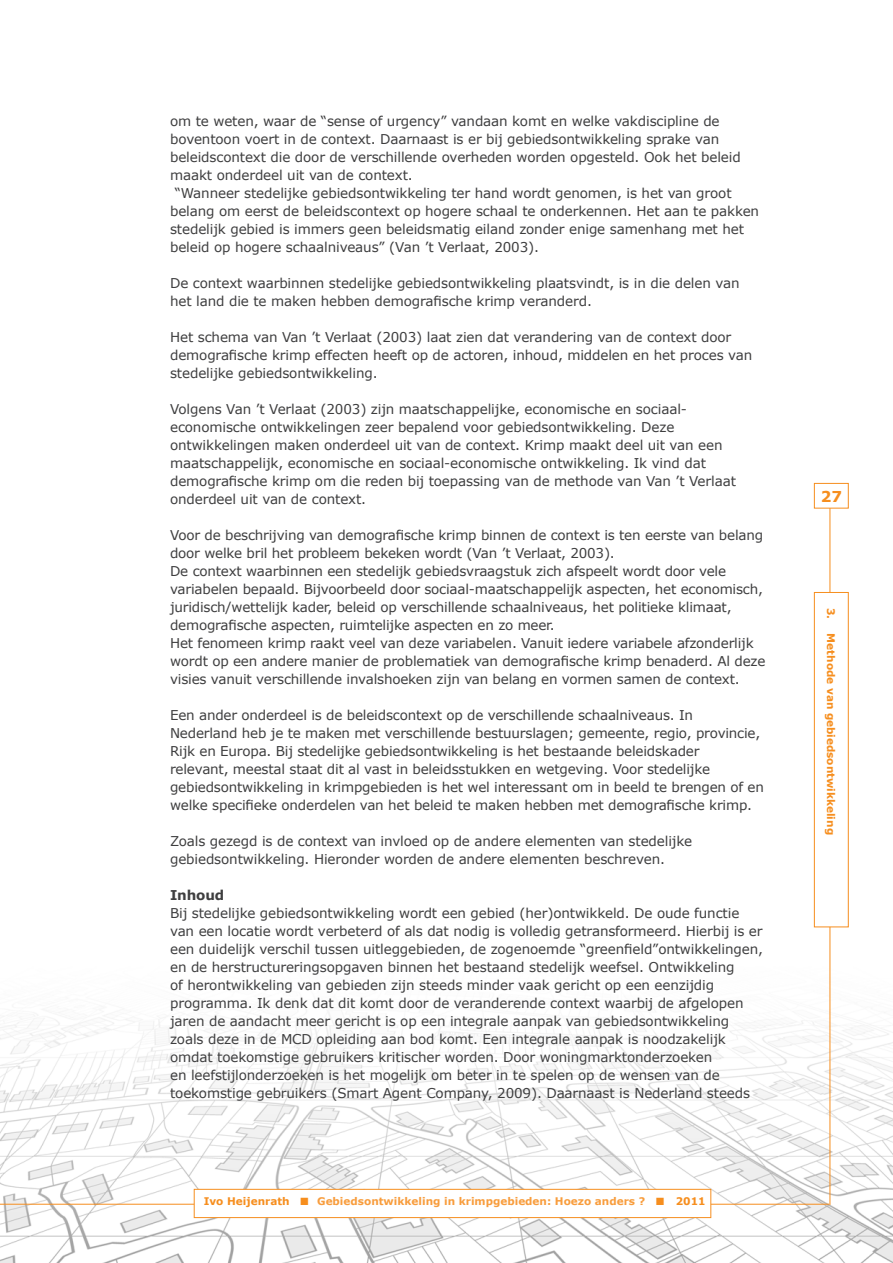
<style>
.page{position:relative;width:893px;height:1263px;background:#fff}
.page>*{position:absolute;margin:0;border:0;box-sizing:border-box;transform-origin:0 0}
.t1{font:700 15px "Verdana";color:#f68e1e}
._3__plattetekst{font:13.5px/18px "Verdana";letter-spacing:-.01em;color:#3e3e3f}
._3b__bold{font:700 13.5px "Verdana";letter-spacing:-.01em;color:#3e3e3f}
.t2{font:700 10.5px "Verdana";color:#f89d3d}
.t3{font:700 10.5px "Verdana";color:#f68e1e}
.s1{color:#f68e1e}
</style>
<div class="page">
<img style="left:0;top:863px;width:893px;height:400px">
<hr style="left:0;top:1204px;width:829px;height:1px;background:#f68e1e">
<hr style="left:830px;top:494px;width:1px;height:711px;background:#f68e1e">
<div style="left:814px;top:483px;width:35px;height:25px;background:#fff;border:1px solid #f68e1e"></div>
<div style="left:814px;top:592px;width:35px;height:335px;background:#fff;border:1px solid #f68e1e"></div>
<div style="left:194px;top:1189px;width:517px;height:29px;background:#fff;border:1px solid #f68e1e"></div>
<p class="_3__plattetekst" style="left:170px;top:112px;width:572px">om te weten, waar de “sense of urgency” vandaan komt en welke vakdiscipline de boventoon voert in de context. Daarnaast is er bij gebiedsontwikkeling sprake van beleidscontext die door de verschillende overheden worden opgesteld. Ook het beleid maakt onderdeel uit van de context.</p>
<p class="_3__plattetekst" style="left:170px;top:184px;width:591px;text-indent:5px">“Wanneer stedelijke gebiedsontwikkeling ter hand wordt genomen, is het van groot belang om eerst de beleidscontext op hogere schaal te onderkennen. Het aan te pakken stedelijk gebied is immers geen beleidsmatig eiland zonder enige samenhang met het beleid op hogere schaalniveaus” (Van ’t Verlaat, 2003).</p>
<p class="_3__plattetekst" style="left:170px;top:274px;width:571px">De context waarbinnen stedelijke gebiedsontwikkeling plaatsvindt, is in die delen van het land die te maken hebben demografische krimp veranderd.</p>
<p class="_3__plattetekst" style="left:170px;top:328px;width:584px">Het schema van Van ’t Verlaat (2003) laat zien dat verandering van de context door demografische krimp effecten heeft op de actoren, inhoud, middelen en het proces van stedelijke gebiedsontwikkeling.</p>
<p class="_3__plattetekst" style="left:170px;top:400px;width:567px">Volgens Van ’t Verlaat (2003) zijn maatschappelijke, economische en sociaal&shy;economische ontwikkelingen zeer bepalend voor gebiedsontwikkeling. Deze ontwikkelingen maken onderdeel uit van de context. Krimp maakt deel uit van een maatschappelijk, economische en sociaal-economische ontwikkeling. Ik vind dat demografische krimp om die reden bij toepassing van de methode van Van ’t Verlaat onderdeel uit van de context.</p>
<p class="_3__plattetekst" style="left:170px;top:526px;width:595px">Voor de beschrijving van demografische krimp binnen de context is ten eerste van belang door welke bril het probleem bekeken wordt (Van ’t Verlaat, 2003).</p>
<p class="_3__plattetekst" style="left:170px;top:562px;width:594px">De context waarbinnen een stedelijk gebiedsvraagstuk zich afspeelt wordt door vele variabelen bepaald. Bijvoorbeeld door sociaal-maatschappelijk aspecten, het economisch, juridisch/wettelijk kader, beleid op verschillende schaalniveaus, het politieke klimaat, demografische aspecten, ruimtelijke aspecten en zo meer.</p>
<p class="_3__plattetekst" style="left:170px;top:634px;width:597px">Het fenomeen krimp raakt veel van deze variabelen. Vanuit iedere variabele afzonderlijk wordt op een andere manier de problematiek van demografische krimp benaderd. Al deze visies vanuit verschillende invalshoeken zijn van belang en vormen samen de context.</p>
<p class="_3__plattetekst" style="left:170px;top:706px;width:595px">Een ander onderdeel is de beleidscontext op de verschillende schaalniveaus. In Nederland heb je te maken met verschillende bestuurslagen; gemeente, regio, provincie, Rijk en Europa. Bij stedelijke gebiedsontwikkeling is het bestaande beleidskader<br>relevant, meestal staat dit al vast in beleidsstukken en wetgeving. Voor stedelijke gebiedsontwikkeling in krimpgebieden is het wel interessant om in beeld te brengen of en welke specifieke onderdelen van het beleid te maken hebben met demografische krimp.</p>
<p class="_3__plattetekst" style="left:170px;top:832px;width:524px">Zoals gezegd is de context van invloed op de andere elementen van stedelijke gebiedsontwikkeling. Hieronder worden de andere elementen beschreven.</p>
<p class="_3b__bold" style="left:170px;top:886px;width:56px">Inhoud</p>
<p class="_3__plattetekst" style="left:170px;top:904px;width:594px">Bij stedelijke gebiedsontwikkeling wordt een gebied (her)ontwikkeld. De oude functie van een locatie wordt verbeterd of als dat nodig is volledig getransformeerd. Hierbij is er een duidelijk verschil tussen uitleggebieden, de zogenoemde “greenfield”ontwikkelingen, en de herstructureringsopgaven binnen het bestaand stedelijk weefsel. Ontwikkeling<br>of herontwikkeling van gebieden zijn steeds minder vaak gericht op een eenzijdig programma. Ik denk dat dit komt door de veranderende context waarbij de afgelopen jaren de aandacht meer gericht is op een integrale aanpak van gebiedsontwikkeling zoals deze in de MCD opleiding aan bod komt. Een integrale aanpak is noodzakelijk omdat toekomstige gebruikers kritischer worden. Door woningmarktonderzoeken<br>en leefstijlonderzoeken is het mogelijk om beter in te spelen op de wensen van de toekomstige gebruikers (Smart Agent Company, 2009). Daarnaast is Nederland steeds</p>
<p class="t2" style="left:204px;top:1195px;width:503px"><span class="s1">Ivo Heijenrath</span> <span class="s1">■</span> Gebiedsontwikkeling in krimpgebieden: Hoezo anders ? <span class="s1">■ 2011</span></p>
<p class="t1" style="left:821px;top:486px;width:23px">27</p>
<p class="t3" style="left:838px;top:608px;width:228px;rotate:90deg">3. Methode van gebiedsontwikkeling</p>
</div>
